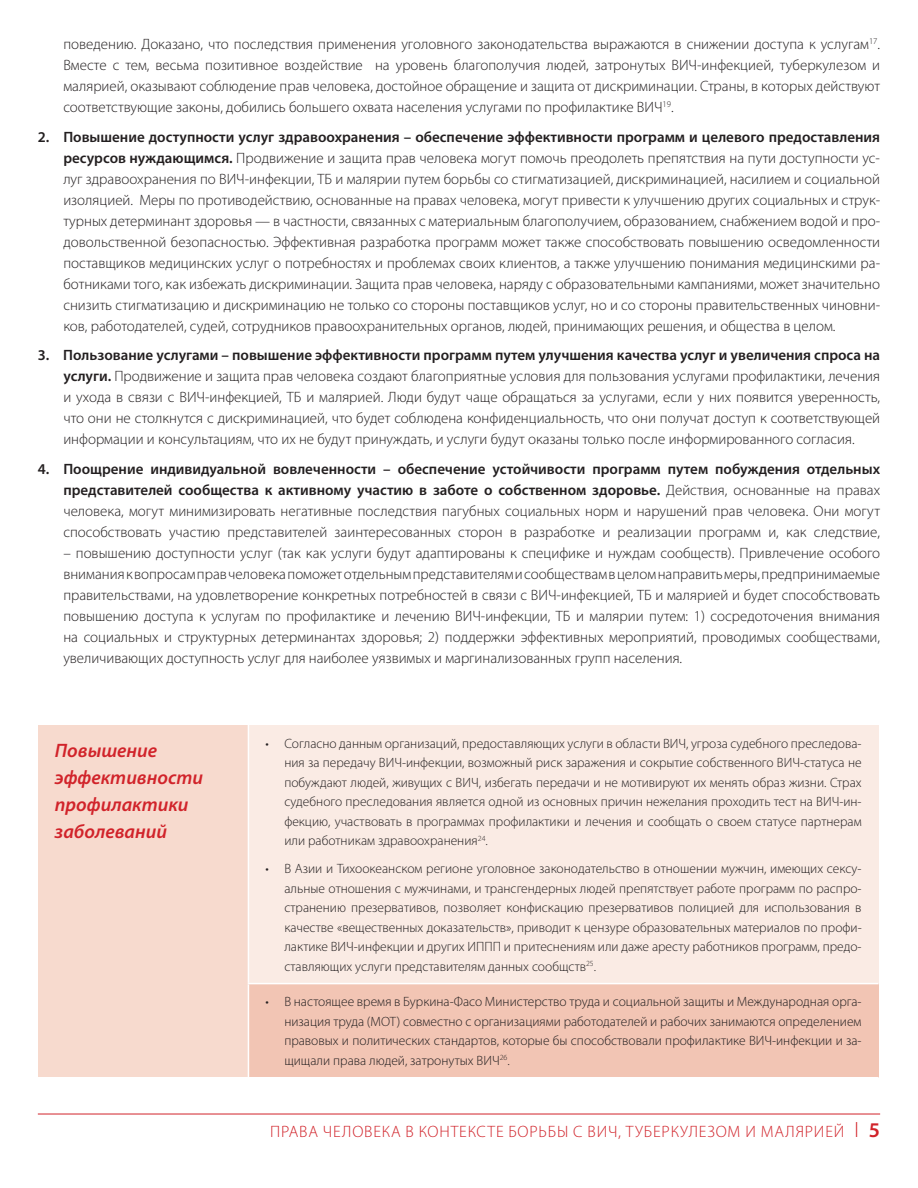
<style>
.page{position:relative;width:918px;height:1188px;background:#fff}
.page>*{position:absolute;margin:0;border:0;box-sizing:border-box;transform-origin:0 0}
.t1{font:italic 600 19.5px/27px "Myriad Pro";color:#d1232a}
.t2{font:300 16.5px "Myriad Pro";letter-spacing:.05em;color:#d1232a}
.t3{font:300 15px/21px "Myriad Pro";color:#231f20;text-align:justify}
.t4{font:300 13.5px/19.5px "Myriad Pro";color:#231f20;text-align:justify}
.s1{font-weight:600}
.s2{font-size:21px}
.s3{font-weight:600;font-size:21px}
</style>
<div class="page">
<hr style="left:38px;top:1114px;width:842px;height:1px;background:#d1232a">
<div style="left:38px;top:725px;width:210px;height:353px;background:#f7dace"></div>
<div style="left:248px;top:725px;width:631px;height:259px;background:#faebe4"></div>
<div style="left:248px;top:984px;width:631px;height:94px;background:#f2c5b4"></div>
<hr style="left:248px;top:725px;width:1px;height:258px;background:#fff">
<hr style="left:248px;top:983px;width:631px;height:1px;background:#fff">
<hr style="left:248px;top:984px;width:1px;height:93px;background:#fff">
<hr style="left:38px;top:1077px;width:841px;height:1px;background:#fff">
<p class="t3" style="left:63px;top:35px;width:818px">поведению. Доказано, что последствия применения уголовного законодательства выражаются в снижении доступа к услугам<sup>17</sup>.<br>Вместе с тем, весьма позитивное воздействие на уровень благополучия людей, затронутых ВИЧ-инфекцией, туберкулезом и малярией, оказывают соблюдение прав человека, достойное обращение и защита от дискриминации. Страны, в которых действуют соответствующие законы, добились большего охвата населения услугами по профилактике ВИЧ<sup>19</sup>.</p>
<p class="t3" style="left:63px;top:127px;width:818px;text-indent:-26px"><span class="s1">2. Повышение доступности услуг здравоохранения – обеспечение эффективности программ и целевого предоставления ресурсов нуждающимся.</span> Продвижение и защита прав человека могут помочь преодолеть препятствия на пути доступности ус&shy;луг здравоохранения по ВИЧ-инфекции, ТБ и малярии путем борьбы со стигматизацией, дискриминацией, насилием и социальной изоляцией. Меры по противодействию, основанные на правах человека, могут привести к улучшению других социальных и струк&shy;турных детерминант здоровья — в частности, связанных с материальным благополучием, образованием, снабжением водой и про&shy;довольственной безопасностью. Эффективная разработка программ может также способствовать повышению осведомленности поставщиков медицинских услуг о потребностях и проблемах своих клиентов, а также улучшению понимания медицинскими ра&shy;ботниками того, как избежать дискриминации. Защита прав человека, наряду с образовательными кампаниями, может значительно снизить стигматизацию и дискриминацию не только со стороны поставщиков услуг, но и со стороны правительственных чиновни&shy;ков, работодателей, судей, сотрудников правоохранительных органов, людей, принимающих решения, и общества в целом.</p>
<p class="t3" style="left:63px;top:346px;width:818px;text-indent:-26px"><span class="s1">3. Пользование услугами – повышение эффективности программ путем улучшения качества услуг и увеличения спроса на услуги.</span> Продвижение и защита прав человека создают благоприятные условия для пользования услугами профилактики, лечения и ухода в связи с ВИЧ-инфекцией, ТБ и малярией. Люди будут чаще обращаться за услугами, если у них появится уверенность, что они не столкнутся с дискриминацией, что будет соблюдена конфиденциальность, что они получат доступ к соответствующей информации и консультациям, что их не будут принуждать, и услуги будут оказаны только после информированного согласия.</p>
<p class="t3" style="left:63px;top:459px;width:818px;text-indent:-26px"><span class="s1">4. Поощрение индивидуальной вовлеченности – обеспечение устойчивости программ путем побуждения отдельных представителей сообщества к активному участию в заботе о собственном здоровье.</span> Действия, основанные на правах человека, могут минимизировать негативные последствия пагубных социальных норм и нарушений прав человека. Они могут способствовать участию представителей заинтересованных сторон в разработке и реализации программ и, как следствие,</p>
<p class="t3" style="left:63px;top:543px;width:818px">– повышению доступности услуг (так как услуги будут адаптированы к специфике и нуждам сообществ). Привлечение особого внимания к вопросам прав человека поможет отдельным представителям и сообществам в целом направить меры, предпринимаемые правительствами, на удовлетворение конкретных потребностей в связи с ВИЧ-инфекцией, ТБ и малярией и будет способствовать повышению доступа к услугам по профилактике и лечению ВИЧ-инфекции, ТБ и малярии путем: 1) сосредоточения внимания на социальных и структурных детерминантах здоровья; 2) поддержки эффективных мероприятий, проводимых сообществами, увеличивающих доступность услуг для наиболее уязвимых и маргинализованных групп населения.</p>
<h1 class="t1" style="left:55px;top:738px;width:150px">Повышение эффективности профилактики заболеваний</h1>
<p class="t4" style="left:284px;top:735px;width:579px;text-indent:-19px">• Согласно данным организаций, предоставляющих услуги в области ВИЧ, угроза судебного преследова&shy;ния за передачу ВИЧ-инфекции, возможный риск заражения и сокрытие собственного ВИЧ-статуса не побуждают людей, живущих с ВИЧ, избегать передачи и не мотивируют их менять образ жизни. Страх судебного преследования является одной из основных причин нежелания проходить тест на ВИЧ-ин&shy;фекцию, участвовать в программах профилактики и лечения и сообщать о своем статусе партнерам или работникам здравоохранения<sup>24</sup>.</p>
<p class="t4" style="left:284px;top:860px;width:579px;text-indent:-19px">• В Азии и Тихоокеанском регионе уголовное законодательство в отношении мужчин, имеющих сексу&shy;альные отношения с мужчинами, и трансгендерных людей препятствует работе программ по распро&shy;странению презервативов, позволяет конфискацию презервативов полицией для использования в качестве «вещественных доказательств», приводит к цензуре образовательных материалов по профи&shy;лактике ВИЧ-инфекции и других ИППП и притеснениям или даже аресту работников программ, предо&shy;ставляющих услуги представителям данных сообщств<sup>25</sup>.</p>
<p class="t4" style="left:284px;top:993px;width:579px;text-indent:-19px">• В настоящее время в Буркина-Фасо Министерство труда и социальной защиты и Международная орга&shy;низация труда (МОТ) совместно с организациями работодателей и рабочих занимаются определением правовых и политических стандартов, которые бы способствовали профилактике ВИЧ-инфекции и за&shy;щищали права людей, затронутых ВИЧ<sup>26</sup>.</p>
<p class="t2" style="left:270px;top:1126px;width:611px">ПРАВА ЧЕЛОВЕКА В КОНТЕКСТЕ БОРЬБЫ С ВИЧ, ТУБЕРКУЛЕЗОМ И МАЛЯРИЕЙ <span class="s2">l</span> <span class="s3">5</span></p>
</div>
